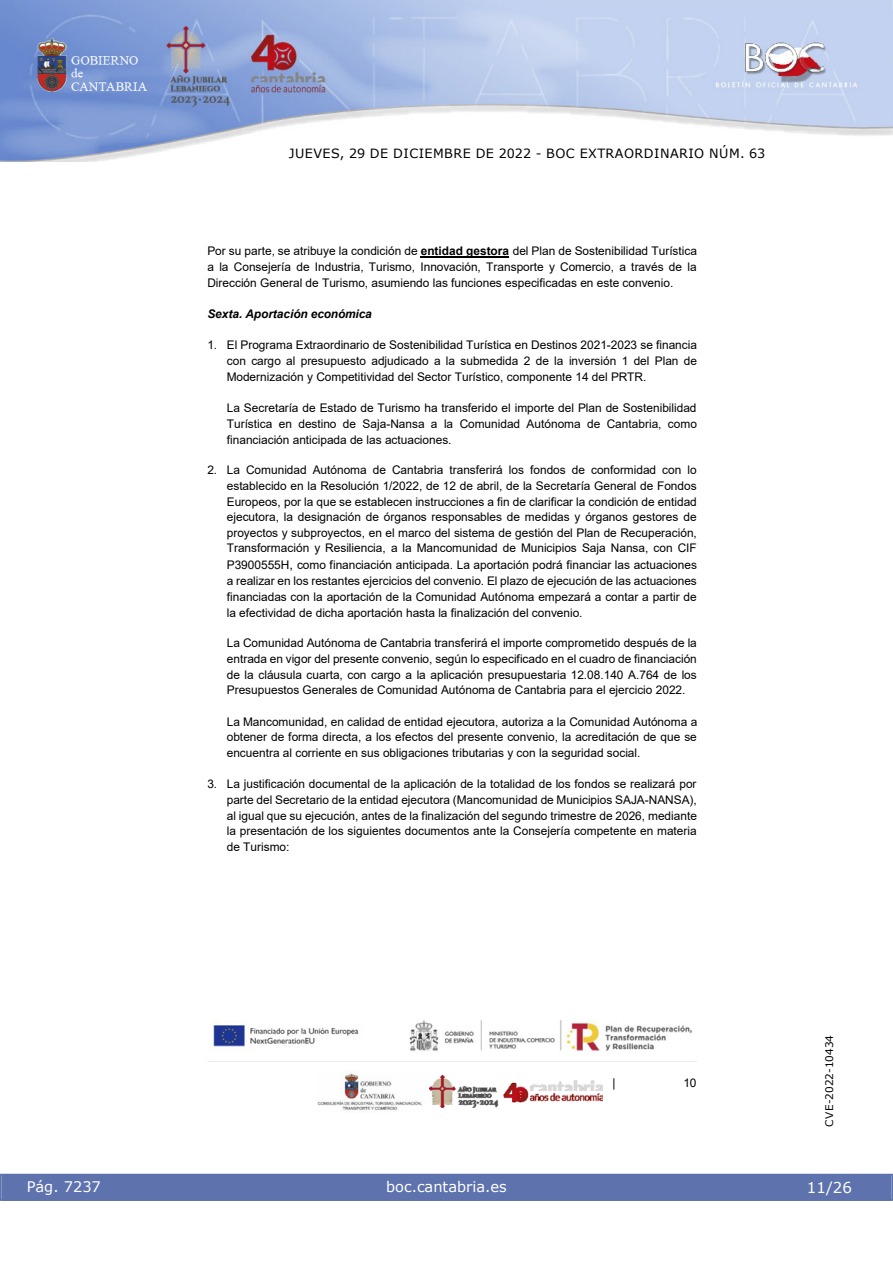
<style>
.page{position:relative;width:893px;height:1263px;background:#fff}
.page>*{position:absolute;margin:0;border:0;box-sizing:border-box;transform-origin:0 0}
.t1{font:15px "Verdana 2";color:#fff}
.t2{font:14.55px "Verdana 2";color:#fff}
.t3{font:12.75px "Verdana 2";letter-spacing:.035em;color:#000}
.t4{font:11.85px/15.8px "Arial";color:#000;text-align:justify}
.t5{font:italic 700 11.85px "Arial";letter-spacing:-.005em;color:#000}
.t6{font:10.5px "Verdana 2";color:#000}
.s1{font-weight:700}
.s2{font-size:12.9px}
</style>
<div class="page">
<img style="left:0;top:0;width:893px;height:161px">
<div style="left:1px;top:1174px;width:890px;height:27px;background:#5e73ae"></div>
<img style="left:317px;top:1073px;width:105px;height:37px">
<img style="left:429px;top:1075px;width:173px;height:32px">
<img style="left:207px;top:1020px;width:489px;height:42px">
<hr style="left:421px;top:256px;width:88px;height:2px;background:#000">
<p class="t3" style="left:289px;top:144px;width:478px">JUEVES, 29 DE DICIEMBRE DE 2022 - BOC EXTRAORDINARIO NÚM. 63</p>
<p class="t4" style="left:207px;top:243px;width:491px">Por su parte, se atribuye la condición de <span class="s1">entidad gestora</span> del Plan de Sostenibilidad Turística a la Consejería de Industria, Turismo, Innovación, Transporte y Comercio, a través de la Dirección General de Turismo, asumiendo las funciones especificadas en este convenio.</p>
<p class="t5" style="left:207px;top:306px;width:166px">Sexta. Aportación económica</p>
<p class="t4" style="left:227px;top:337px;width:472px;text-indent:-19px">1. El Programa Extraordinario de Sostenibilidad Turística en Destinos 2021-2023 se financia con cargo al presupuesto adjudicado a la submedida 2 de la inversión 1 del Plan de Modernización y Competitividad del Sector Turístico, componente 14 del PRTR.</p>
<p class="t4" style="left:227px;top:400px;width:472px">La Secretaría de Estado de Turismo ha transferido el importe del Plan de Sostenibilidad Turística en destino de Saja-Nansa a la Comunidad Autónoma de Cantabria, como financiación anticipada de las actuaciones.</p>
<p class="t4" style="left:227px;top:462px;width:472px;text-indent:-19px">2. La Comunidad Autónoma de Cantabria transferirá los fondos de conformidad con lo establecido en la Resolución 1/2022, de 12 de abril, de la Secretaría General de Fondos Europeos, por la que se establecen instrucciones a fin de clarificar la condición de entidad ejecutora, la designación de órganos responsables de medidas y órganos gestores de proyectos y subproyectos, en el marco del sistema de gestión del Plan de Recuperación, Transformación y Resiliencia, a la Mancomunidad de Municipios Saja Nansa, con CIF</p>
<p class="t4" style="left:227px;top:557px;width:472px">P3900555H<span class="s2">,</span> como financiación anticipada. La aportación podrá financiar las actuaciones a realizar en los restantes ejercicios del convenio. El plazo de ejecución de las actuaciones financiadas con la aportación de la Comunidad Autónoma empezará a contar a partir de la efectividad de dicha aportación hasta la finalización del convenio.</p>
<p class="t4" style="left:227px;top:635px;width:472px">La Comunidad Autónoma de Cantabria transferirá el importe comprometido después de la entrada en vigor del presente convenio, según lo especificado en el cuadro de financiación de la cláusula cuarta, con cargo a la aplicación presupuestaria 12.08.140 A.764 de los Presupuestos Generales de Comunidad Autónoma de Cantabria para el ejercicio 2022.</p>
<p class="t4" style="left:227px;top:714px;width:472px">La Mancomunidad, en calidad de entidad ejecutora, autoriza a la Comunidad Autónoma a obtener de forma directa, a los efectos del presente convenio, la acreditación de que se encuentra al corriente en sus obligaciones tributarias y con la seguridad social.</p>
<p class="t4" style="left:227px;top:776px;width:472px;text-indent:-19px">3. La justificación documental de la aplicación de la totalidad de los fondos se realizará por parte del Secretario de la entidad ejecutora (Mancomunidad de Municipios SAJA-NANSA), al igual que su ejecución, antes de la finalización del segundo trimestre de 2026, mediante la presentación de los siguientes documentos ante la Consejería competente en materia de Turismo:</p>
<p class="t2" style="left:27px;top:1177px;width:76px">Pág. 7237</p>
<p class="t2" style="left:386px;top:1177px;width:122px">boc.cantabria.es</p>
<p class="t4" style="left:612px;top:1075px;width:5px">|</p>
<p class="t4" style="left:683px;top:1075px;width:14px">10</p>
<p class="t6" style="left:822px;top:1126px;width:93px;rotate:-90deg">CVE-2022-10434</p>
<p class="t1" style="left:807px;top:1177px;width:46px">11/26</p>
</div>
